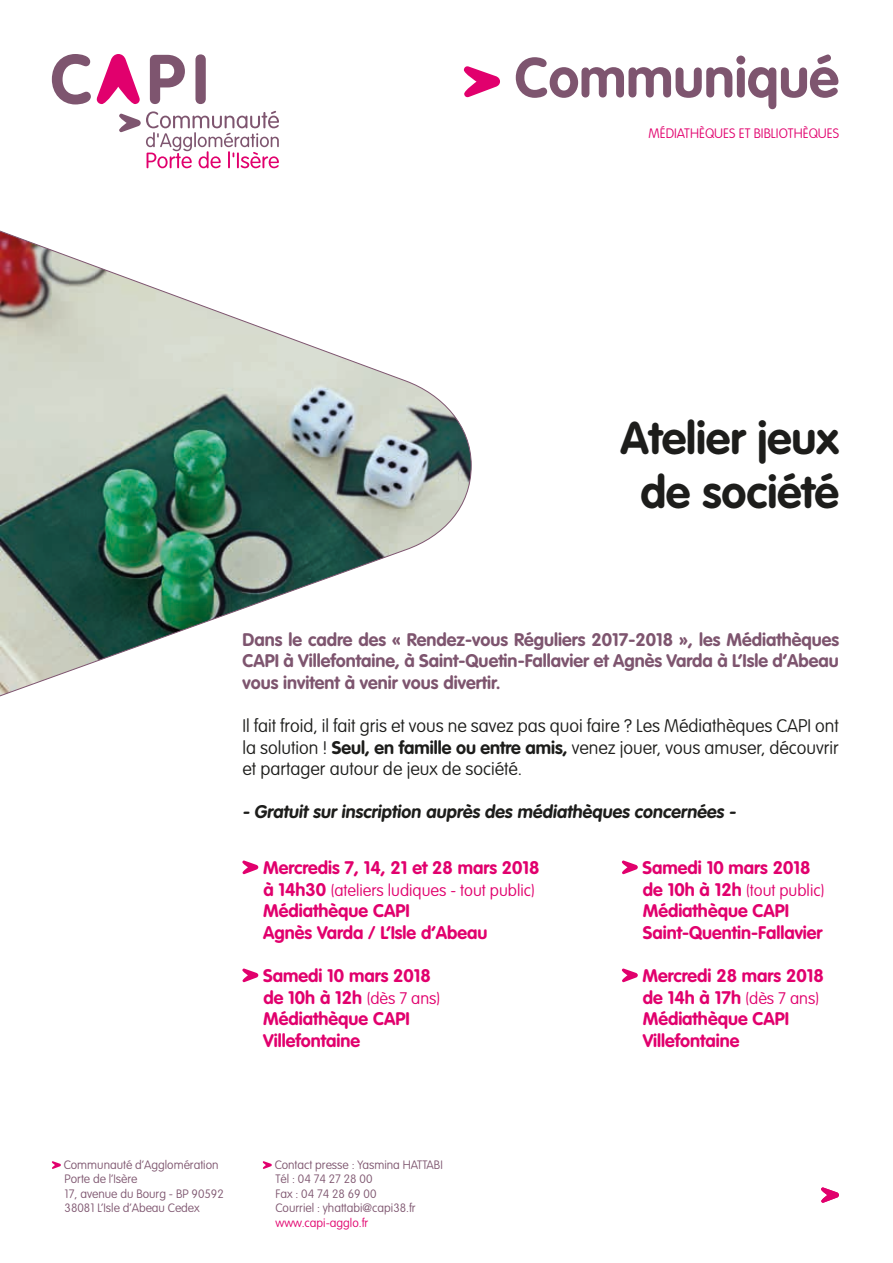
<style>
.page{position:relative;width:893px;height:1263px;background:#fff}
.page>*{position:absolute;margin:0;border:0;box-sizing:border-box;transform-origin:0 0}
.t1{font:700 55.2px "VAG Rounded";color:#7e556f}
.t2{font:700 45px/54px "VAG Rounded";color:#1d1d1b;text-align:center}
.t3{font:700 18px/21.6px "VAG Rounded";color:#e1006d}
.t4{font:100 18px/21.6px "VAG Rounded";color:#1d1d1b;text-align:justify}
.t5{font:700 18px/21.6px "VAG Rounded";color:#7e556f;text-align:justify}
.t6{font:700 18px "VAG Rounded";color:#1d1d1b}
.t7{font:100 16.5px "VAG Rounded";color:#e1006d}
.t8{font:100 13.5px "VAG Rounded";color:#e1006d}
.t9{font:100 12px/14.4px "VAG Rounded";color:#7e556f}
.t10{font:100 12px "VAG Rounded";color:#e1006d}
.s1{font-weight:700}
.s2{font-weight:700;font-size:18px}
.s3{font-weight:100;font-size:16.5px}
</style>
<div class="page">
<svg style="left:52px;top:1161px;width:9px;height:8px"></svg>
<svg style="left:263px;top:1161px;width:9px;height:8px"></svg>
<svg style="left:821px;top:1187px;width:18px;height:16px"></svg>
<svg style="left:464px;top:66px;width:36px;height:31px"></svg>
<svg style="left:52px;top:54px;width:39px;height:50px"></svg>
<svg style="left:97px;top:54px;width:43px;height:50px"></svg>
<svg style="left:150px;top:55px;width:35px;height:49px"></svg>
<div style="left:195px;top:54px;width:11px;height:50px;background:#7e556f;border-radius:5px"></div>
<svg style="left:119px;top:111px;width:160px;height:57px"></svg>
<img style="left:0;top:230px;width:472px;height:467px">
<svg style="left:242px;top:860px;width:16px;height:14px"></svg>
<svg style="left:242px;top:968px;width:16px;height:14px"></svg>
<svg style="left:622px;top:860px;width:16px;height:14px"></svg>
<svg style="left:622px;top:968px;width:16px;height:14px"></svg>
<h1 class="t1" style="left:515px;top:45px;width:326px">Communiqué</h1>
<p class="t8" style="left:648px;top:126px;width:192px">MÉDIATHÈQUES ET BIBLIOTHÈQUES</p>
<h2 class="t2" style="left:620px;top:411px;width:220px">Atelier jeux de société</h2>
<p class="t5" style="left:242px;top:628px;width:598px">Dans le cadre des « Rendez-vous Réguliers 2017-2018 », les Médiathèques CAPI à Villefontaine, à Saint-Quetin-Fallavier et Agnès Varda à L’Isle d’Abeau vous invitent à venir vous divertir.</p>
<p class="t4" style="left:242px;top:715px;width:598px">Il fait froid, il fait gris et vous ne savez pas quoi faire ? Les Médiathèques CAPI ont la solution ! <span class="s1">Seul, en famille ou entre amis,</span> venez jouer, vous amuser, découvrir et partager autour de jeux de société.</p>
<p class="t6" style="left:242px;top:801px;width:497px">- Gratuit sur inscription auprès des médiathèques concernées -</p>
<p class="t3" style="left:263px;top:857px;width:278px">Mercredis 7, 14, 21 et 28 mars 2018</p>
<p class="t7" style="left:263px;top:880px;width:273px"><span class="s2">à 14h30</span> (ateliers ludiques - tout public)</p>
<p class="t3" style="left:263px;top:900px;width:226px">Médiathèque CAPI<br>Agnès Varda / L’Isle d’Abeau</p>
<p class="t3" style="left:263px;top:965px;width:178px">Samedi 10 mars 2018 de 10h à 12h <span class="s3">(dès 7 ans)<br></span>Médiathèque CAPI<br>Villefontaine</p>
<p class="t3" style="left:643px;top:857px;width:169px">Samedi 10 mars 2018</p>
<p class="t7" style="left:643px;top:880px;width:183px"><span class="s2">de 10h à 12h</span> (tout public)</p>
<p class="t3" style="left:643px;top:900px;width:181px">Médiathèque CAPI<br>Saint-Quentin-Fallavier</p>
<p class="t3" style="left:643px;top:965px;width:183px">Mercredi 28 mars 2018 de 14h à 17h <span class="s3">(dès 7 ans)<br></span>Médiathèque CAPI<br>Villefontaine</p>
<p class="t9" style="left:64px;top:1157px;width:162px">Communauté d’Agglomération<br>Porte de l’Isère<br>17, avenue du Bourg - BP 90592<br>38081 L’Isle d’Abeau Cedex</p>
<p class="t9" style="left:275px;top:1157px;width:170px">Contact presse : Yasmina HATTABI<br>Tél : 04 74 27 28 00<br>Fax : 04 74 28 69 00<br>Courriel : yhattabi@capi38.fr</p>
<p class="t10" style="left:276px;top:1215px;width:94px">www.capi-agglo.fr</p>
</div>
